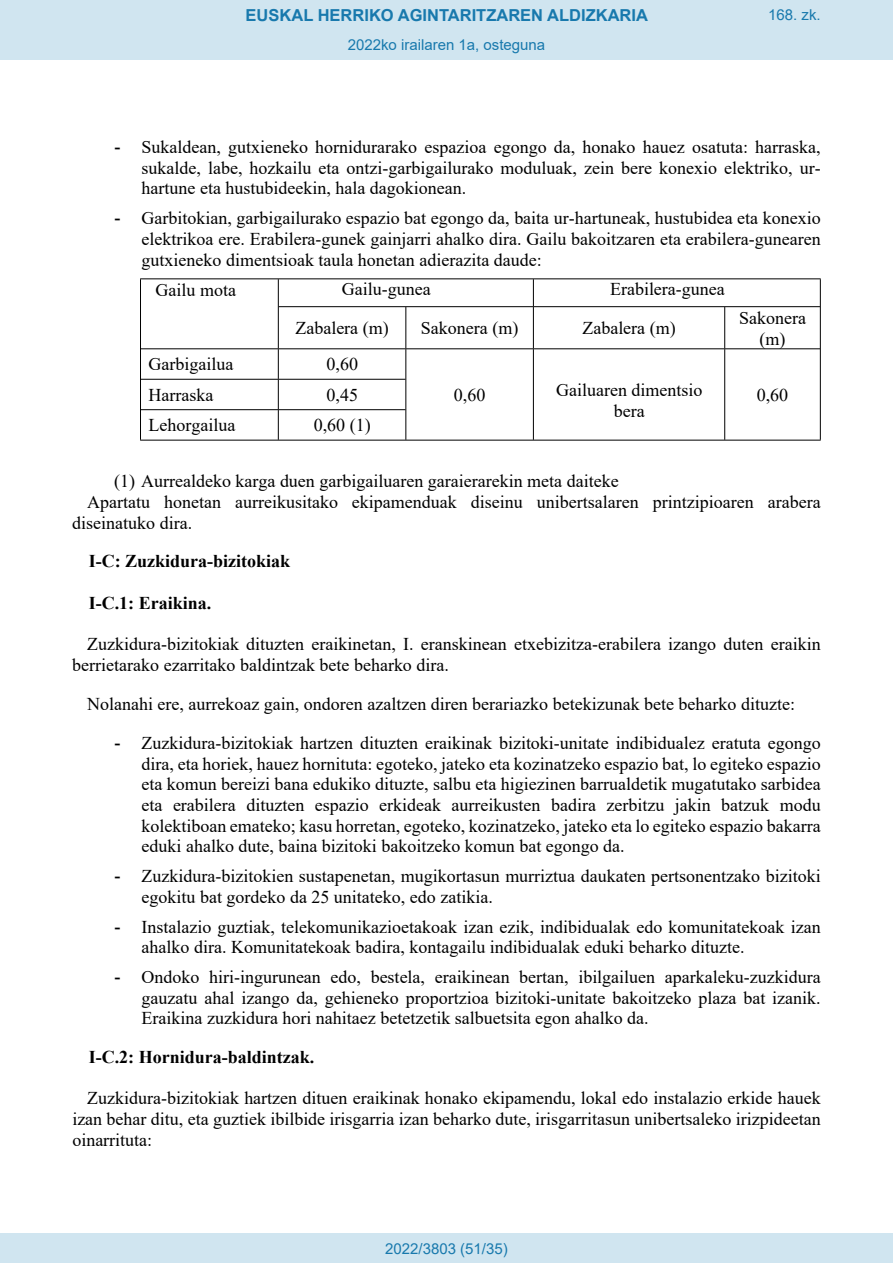
<style>
.page{position:relative;width:893px;height:1263px;background:#fff}
.page>*{position:absolute;margin:0;border:0;box-sizing:border-box;transform-origin:0 0}
.t1{font:18px/20.7px "Times New Roman";color:#000;text-align:justify}
.t2{font:700 18px "Times New Roman";color:#000}
.t3{font:700 16.5px "Arial";color:#1879ad}
.Paginacion_Centro{font:15px "Arial";color:#1879ad}
.s1{font-family:"Arial"}
</style>
<div class="page">
<hr style="left:140px;top:279px;width:1px;height:161px;background:#000">
<hr style="left:278px;top:279px;width:1px;height:69px;background:#000">
<hr style="left:278px;top:349px;width:1px;height:30px;background:#000">
<svg style="left:278px;top:380px;width:1px;height:29px"></svg>
<hr style="left:278px;top:410px;width:1px;height:30px;background:#000">
<svg style="left:533px;top:279px;width:1px;height:27px"></svg>
<hr style="left:533px;top:307px;width:1px;height:41px;background:#000">
<hr style="left:533px;top:349px;width:1px;height:91px;background:#000">
<hr style="left:820px;top:279px;width:1px;height:161px;background:#000">
<hr style="left:405px;top:307px;width:1px;height:41px;background:#000">
<hr style="left:405px;top:349px;width:1px;height:91px;background:#000">
<hr style="left:724px;top:307px;width:1px;height:41px;background:#000">
<hr style="left:724px;top:349px;width:1px;height:91px;background:#000">
<hr style="left:140px;top:278px;width:681px;height:1px;background:#000">
<hr style="left:279px;top:306px;width:541px;height:1px;background:#000">
<hr style="left:141px;top:348px;width:679px;height:1px;background:#000">
<hr style="left:141px;top:379px;width:264px;height:1px;background:#000">
<hr style="left:141px;top:409px;width:264px;height:1px;background:#000">
<hr style="left:140px;top:440px;width:681px;height:1px;background:#000">
<div style="left:0;top:0;width:893px;height:60px;background:#d0e5f0"></div>
<div style="left:0;top:1233px;width:893px;height:30px;background:#d0e5f0"></div>
<p class="t3" style="left:246px;top:3px;width:404px">EUSKAL HERRIKO AGINTARITZAREN ALDIZKARIA</p>
<p class="Paginacion_Centro" style="left:768px;top:5px;width:54px">168. zk.</p>
<p class="Paginacion_Centro" style="left:348px;top:35px;width:199px">2022ko irailaren 1a, osteguna</p>
<p class="t1" style="left:142px;top:136px;width:681px;text-indent:-27px"><span class="s1">-</span> Sukaldean, gutxieneko hornidurarako espazioa egongo da, honako hauez osatuta: harraska, sukalde, labe, hozkailu eta ontzi-garbigailurako moduluak, zein bere konexio elektriko, ur&shy;hartune eta hustubideekin, hala dagokionean.</p>
<p class="t1" style="left:142px;top:207px;width:681px;text-indent:-27px"><span class="s1">-</span> Garbitokian, garbigailurako espazio bat egongo da, baita ur-hartuneak, hustubidea eta konexio elektrikoa ere. Erabilera-gunek gainjarri ahalko dira. Gailu bakoitzaren eta erabilera-gunearen gutxieneko dimentsioak taula honetan adierazita daude:</p>
<p class="t1" style="left:156px;top:279px;width:82px">Gailu mota</p>
<p class="t1" style="left:342px;top:278px;width:90px">Gailu-gunea</p>
<p class="t1" style="left:610px;top:278px;width:116px">Erabilera-gunea</p>
<p class="t1" style="left:295px;top:317px;width:95px">Zabalera (m)</p>
<p class="t1" style="left:421px;top:317px;width:99px">Sakonera (m)</p>
<p class="t1" style="left:582px;top:317px;width:95px">Zabalera (m)</p>
<p class="t1" style="left:739px;top:307px;width:68px;text-align:center">Sakonera (m)</p>
<p class="t1" style="left:149px;top:353px;width:86px">Garbigailua</p>
<p class="t1" style="left:327px;top:353px;width:33px">0,60</p>
<p class="t1" style="left:149px;top:384px;width:66px">Harraska</p>
<p class="t1" style="left:327px;top:384px;width:33px">0,45</p>
<p class="t1" style="left:149px;top:414px;width:88px">Lehorgailua</p>
<p class="t1" style="left:314px;top:414px;width:58px">0,60 (1)</p>
<p class="t1" style="left:454px;top:384px;width:33px">0,60</p>
<p class="t1" style="left:556px;top:379px;width:148px;text-align:center">Gailuaren dimentsio bera</p>
<p class="t1" style="left:757px;top:384px;width:33px">0,60</p>
<p class="t1" style="left:114px;top:470px;width:506px">(1) Aurrealdeko karga duen garbigailuaren garaierarekin meta daiteke</p>
<p class="t1" style="left:87px;top:491px;width:735px">Apartatu honetan aurreikusitako ekipamenduak diseinu unibertsalaren printzipioaren arabera</p>
<p class="t1" style="left:72px;top:512px;width:121px">diseinatuko dira.</p>
<p class="t2" style="left:89px;top:548px;width:203px">I-C: Zuzkidura-bizitokiak</p>
<p class="t2" style="left:89px;top:590px;width:124px">I-C.1: Eraikina.</p>
<p class="t1" style="left:72px;top:633px;width:750px;text-indent:15px">Zuzkidura-bizitokiak dituzten eraikinetan, I. eranskinean etxebizitza-erabilera izango duten eraikin berrietarako ezarritako baldintzak bete beharko dira.</p>
<p class="t1" style="left:87px;top:693px;width:709px">Nolanahi ere, aurrekoaz gain, ondoren azaltzen diren berariazko betekizunak bete beharko dituzte:</p>
<p class="t1" style="left:142px;top:732px;width:681px;text-indent:-27px"><span class="s1">-</span> Zuzkidura-bizitokiak hartzen dituzten eraikinak bizitoki-unitate indibidualez eratuta egongo dira, eta horiek, hauez hornituta: egoteko, jateko eta kozinatzeko espazio bat, lo egiteko espazio eta komun bereizi bana edukiko dituzte, salbu eta higiezinen barrualdetik mugatutako sarbidea eta erabilera dituzten espazio erkideak aurreikusten badira zerbitzu jakin batzuk modu kolektiboan emateko; kasu horretan, egoteko, kozinatzeko, jateko eta lo egiteko espazio bakarra eduki ahalko dute, baina bizitoki bakoitzeko komun bat egongo da.</p>
<p class="t1" style="left:142px;top:865px;width:681px;text-indent:-27px"><span class="s1">-</span> Zuzkidura-bizitokien sustapenetan, mugikortasun murriztua daukaten pertsonentzako bizitoki egokitu bat gordeko da 25 unitateko, edo zatikia.</p>
<p class="t1" style="left:142px;top:915px;width:681px;text-indent:-27px"><span class="s1">-</span> Instalazio guztiak, telekomunikazioetakoak izan ezik, indibidualak edo komunitatekoak izan ahalko dira. Komunitatekoak badira, kontagailu indibidualak eduki beharko dituzte.</p>
<p class="t1" style="left:142px;top:966px;width:681px;text-indent:-27px"><span class="s1">-</span> Ondoko hiri-ingurunean edo, bestela, eraikinean bertan, ibilgailuen aparkaleku-zuzkidura gauzatu ahal izango da, gehieneko proportzioa bizitoki-unitate bakoitzeko plaza bat izanik.<br>Eraikina zuzkidura hori nahitaez betetzetik salbuetsita egon ahalko da.</p>
<p class="t2" style="left:89px;top:1044px;width:227px">I-C.2: Hornidura-baldintzak.</p>
<p class="t1" style="left:72px;top:1087px;width:750px;text-indent:15px">Zuzkidura-bizitokiak hartzen dituen eraikinak honako ekipamendu, lokal edo instalazio erkide hauek izan behar ditu, eta guztiek ibilbide irisgarria izan beharko dute, irisgarritasun unibertsaleko irizpideetan oinarrituta:</p>
<p class="Paginacion_Centro" style="left:385px;top:1238px;width:124px">2022/3803 (51/35)</p>
</div>
